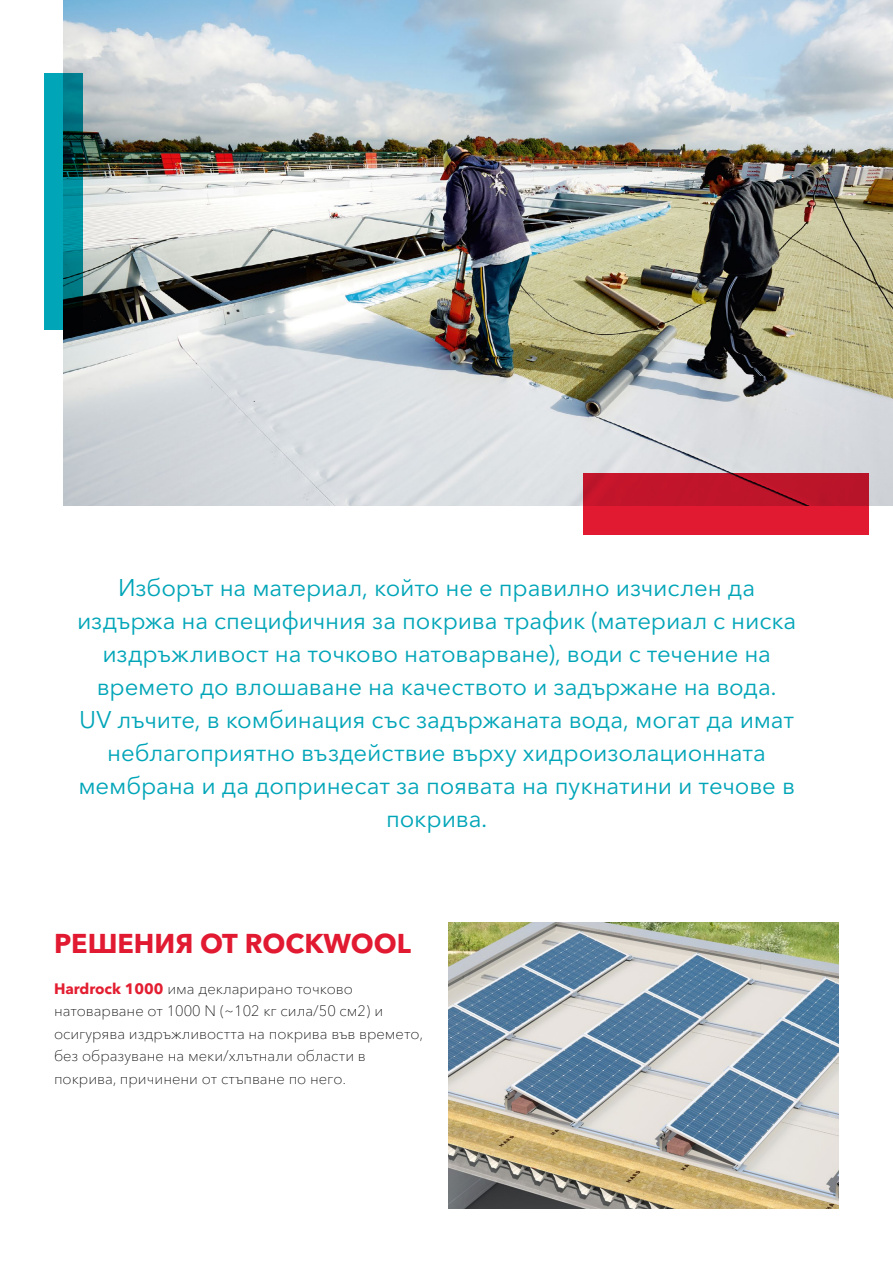
<style>
.page{position:relative;width:893px;height:1263px;background:#fff}
.page>*{position:absolute;margin:0;border:0;box-sizing:border-box;transform-origin:0 0}
.t1{font:700 27px "Avenir Next Cyr";color:#e11931}
.t2{font:24px/33px "Avenir Next Cyr";letter-spacing:-.005em;color:#00a5b8;text-align:center}
.t3{font:100 15px/22.5px "Avenir Next Cyr";color:#000}
.s1{font-weight:700;color:#e31e31}
</style>
<div class="page">
<img style="left:64px;top:0;width:829px;height:505px">
<img style="left:448px;top:922px;width:391px;height:287px">
<svg style="left:583px;top:474px;width:286px;height:61px;background:#cd162d"></svg>
<svg style="left:45px;top:73px;width:38px;height:256px;background:#008290"></svg>
<p class="t2" style="left:77px;top:571px;width:721px">Изборът на материал, който не е правилно изчислен да издържа на специфичния за покрива трафик (материал с ниска издръжливост на точково натоварване), води с течение на времето до влошаване на качеството и задържане на вода.<br>UV лъчите, в комбинация със задържаната вода, могат да имат неблагоприятно въздействие върху хидроизолационната мембрана и да допринесат за появата на пукнатини и течове в покрива.</p>
<p class="t1" style="left:54px;top:927px;width:359px">РЕШЕНИЯ ОТ ROCKWOOL</p>
<p class="t3" style="left:54px;top:977px;width:371px"><span class="s1">Hardrock 1000</span> има декларирано точково натоварване от 1000 N (~102 кг сила/50 см2) и осигурява издръжливостта на покрива във времето, без образуване на меки/хлътнали области в покрива, причинени от стъпване по него.</p>
</div>
